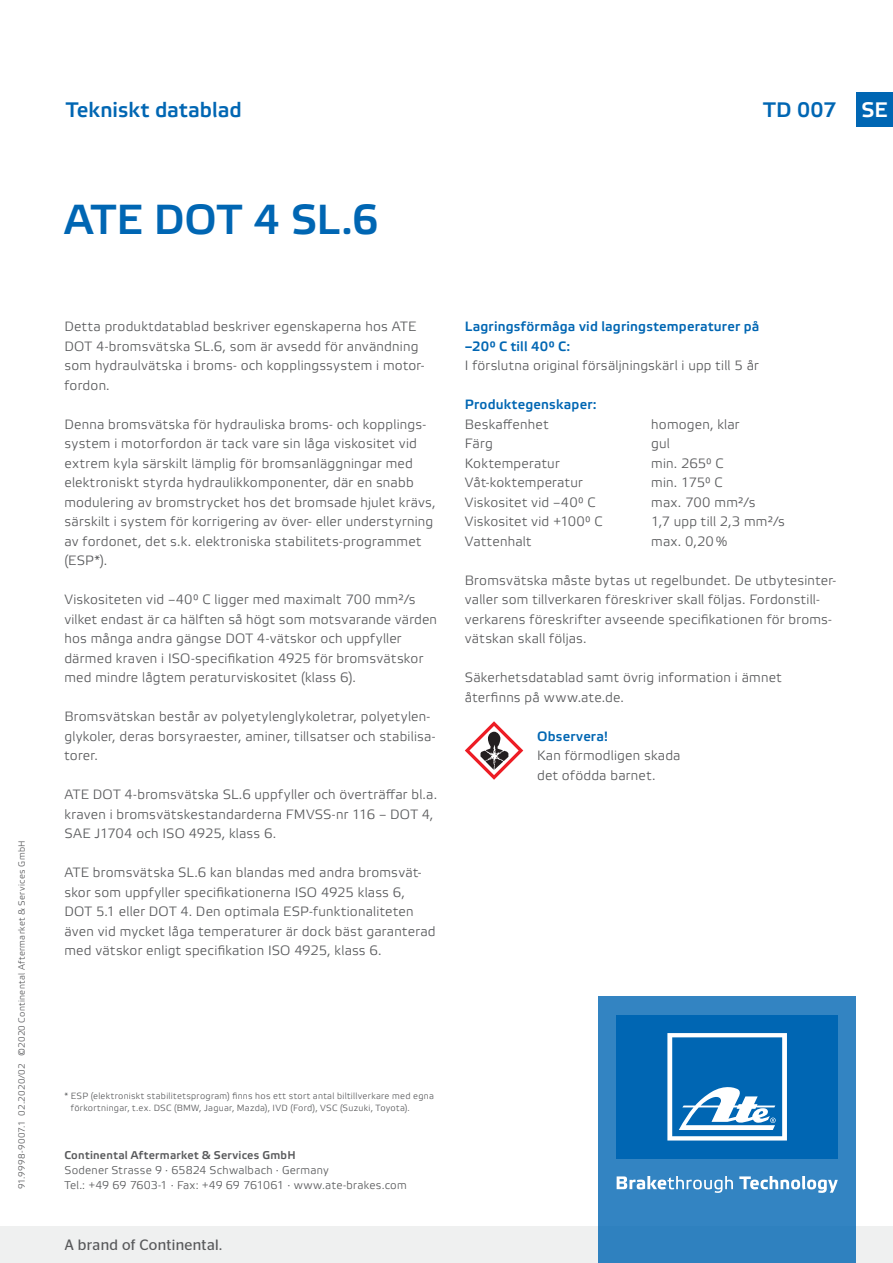
<style>
.page{position:relative;width:893px;height:1263px;background:#fff}
.page>*{position:absolute;margin:0;border:0;box-sizing:border-box;transform-origin:0 0}
.t1{font:500 42px "Etelka";letter-spacing:-.005em;color:#0066b3}
.t2{font:500 21px "Etelka";color:#0066b3}
.t3{font:500 21px "Etelka";color:#fff}
.t4{font:15px "Continental Stag Sans";letter-spacing:.025em;color:#58595b}
.t5{font:300 13.5px/19.5px "Etelka";letter-spacing:.015em;color:#58595b}
.t6{font:500 13.5px/19.5px "Etelka";letter-spacing:.015em;color:#0066b3}
.t7{font:300 11.25px/15px "Etelka";letter-spacing:.02em;color:#58595b}
.t8{font:500 11.25px "Etelka";letter-spacing:.02em;color:#58595b}
.t9{font:300 9px/12px "Etelka";letter-spacing:.03em;color:#58595b}
</style>
<div class="page">
<div style="left:0;top:1226px;width:893px;height:37px;background:#eff0f0"></div>
<div style="left:598px;top:997px;width:258px;height:266px;background:#3384c2"></div>
<div style="left:617px;top:1015px;width:221px;height:143px;background:#0066b3"></div>
<svg style="left:667px;top:1033px;width:120px;height:107px"></svg>
<svg style="left:617px;top:1176px;width:116px;height:17px"></svg>
<svg style="left:739px;top:1176px;width:99px;height:17px"></svg>
<svg style="left:465px;top:721px;width:58px;height:59px"></svg>
<div style="left:856px;top:92px;width:37px;height:34px;background:#0066b3"></div>
<p class="t9" style="left:16px;top:1189px;width:350px;rotate:-90deg">91.9998-9007.1 02.2020/02 ©2020 Continental Aftermarket &amp; Services GmbH</p>
<h2 class="t2" style="left:66px;top:96px;width:177px">Tekniskt datablad</h2>
<h2 class="t2" style="left:763px;top:96px;width:75px">TD 007</h2>
<h2 class="t3" style="left:861px;top:96px;width:27px">SE</h2>
<h1 class="t1" style="left:64px;top:193px;width:316px">ATE DOT 4 SL.6</h1>
<p class="t5" style="left:64px;top:317px;width:362px">Detta produktdatablad beskriver egenskaperna hos ATE DOT 4-bromsvätska SL.6, som är avsedd för användning som hydraulvätska i broms- och kopplingssystem i motor&shy;fordon.</p>
<p class="t5" style="left:64px;top:415px;width:373px">Denna bromsvätska för hydrauliska broms- och kopplings&shy;system i motorfordon är tack vare sin låga viskositet vid extrem kyla särskilt lämplig för bromsanläggningar med elektroniskt styrda hydraulikkomponenter, där en snabb modulering av bromstrycket hos det bromsade hjulet krävs, särskilt i system för korrigering av över- eller understyrning av fordonet, det s.k. elektroniska stabilitets-programmet (ESP*).</p>
<p class="t5" style="left:64px;top:590px;width:374px">Viskositeten vid –40° C ligger med maximalt 700 mm²/s vilket endast är ca hälften så högt som motsvarande värden hos många andra gängse DOT 4-vätskor och uppfyller därmed kraven i ISO-specifikation 4925 för bromsvätskor med mindre lågtem peraturviskositet (klass 6).</p>
<p class="t5" style="left:64px;top:707px;width:373px">Bromsvätskan består av polyetylenglykoletrar, polyetylen&shy;glykoler, deras borsyraester, aminer, tillsatser och stabilisa&shy;torer.</p>
<p class="t5" style="left:64px;top:785px;width:374px">ATE DOT 4-bromsvätska SL.6 uppfyller och överträffar bl.a. kraven i bromsvätskestandarderna FMVSS-nr 116 – DOT 4,<br>SAE J1704 och ISO 4925, klass 6.</p>
<p class="t5" style="left:64px;top:863px;width:373px">ATE bromsvätska SL.6 kan blandas med andra bromsvät&shy;skor som uppfyller specifikationerna ISO 4925 klass 6, DOT 5.1 eller DOT 4. Den optimala ESP-funktionaliteten även vid mycket låga temperaturer är dock bäst garanterad med vätskor enligt specifikation ISO 4925, klass 6.</p>
<p class="t6" style="left:465px;top:317px;width:296px">Lagringsförmåga vid lagringstemperaturer på –20° C till 40° C:</p>
<p class="t5" style="left:465px;top:356px;width:296px">I förslutna original försäljningskärl i upp till 5 år</p>
<p class="t6" style="left:465px;top:395px;width:133px">Produktegenskaper:</p>
<p class="t5" style="left:465px;top:415px;width:85px">Beskaffenhet</p>
<p class="t5" style="left:651px;top:415px;width:90px">homogen, klar</p>
<p class="t5" style="left:465px;top:434px;width:30px">Färg</p>
<p class="t5" style="left:651px;top:434px;width:20px">gul</p>
<p class="t5" style="left:465px;top:454px;width:96px">Koktemperatur</p>
<p class="t5" style="left:651px;top:454px;width:74px">min. 265° C</p>
<p class="t5" style="left:465px;top:473px;width:120px">Våt-koktemperatur</p>
<p class="t5" style="left:651px;top:473px;width:73px">min. 175° C</p>
<p class="t5" style="left:465px;top:493px;width:132px">Viskositet vid –40° C</p>
<p class="t5" style="left:651px;top:493px;width:106px">max. 700 mm²/s</p>
<p class="t5" style="left:465px;top:512px;width:139px">Viskositet vid +100° C</p>
<p class="t5" style="left:651px;top:512px;width:135px">1,7 upp till 2,3 mm²/s</p>
<p class="t5" style="left:465px;top:532px;width:68px">Vattenhalt</p>
<p class="t5" style="left:651px;top:532px;width:78px">max. 0,20%</p>
<p class="t5" style="left:465px;top:571px;width:373px">Bromsvätska måste bytas ut regelbundet. De utbytesinter&shy;valler som tillverkaren föreskriver skall följas. Fordonstill&shy;verkarens föreskrifter avseende specifikationen för broms&shy;vätskan skall följas.</p>
<p class="t5" style="left:465px;top:668px;width:319px">Säkerhetsdatablad samt övrig information i ämnet återfinns på www.ate.de.</p>
<p class="t6" style="left:537px;top:726px;width:73px">Observera!</p>
<p class="t5" style="left:537px;top:746px;width:145px">Kan förmodligen skada det ofödda barnet.</p>
<p class="t9" style="left:71px;top:1090px;width:365px;text-indent:-6px">* ESP (elektroniskt stabilitetsprogram) finns hos ett stort antal biltillverkare med egna förkortningar, t.ex. DSC (BMW, Jaguar, Mazda), IVD (Ford), VSC (Suzuki, Toyota).</p>
<p class="t8" style="left:64px;top:1148px;width:233px">Continental Aftermarket &amp; Services GmbH</p>
<p class="t7" style="left:64px;top:1163px;width:344px">Sodener Strasse 9 · 65824 Schwalbach · Germany<br>Tel.: +49 69 7603-1 · Fax: +49 69 761061 · www.ate-brakes.com</p>
<p class="t4" style="left:64px;top:1236px;width:159px">A brand of Continental.</p>
</div>
